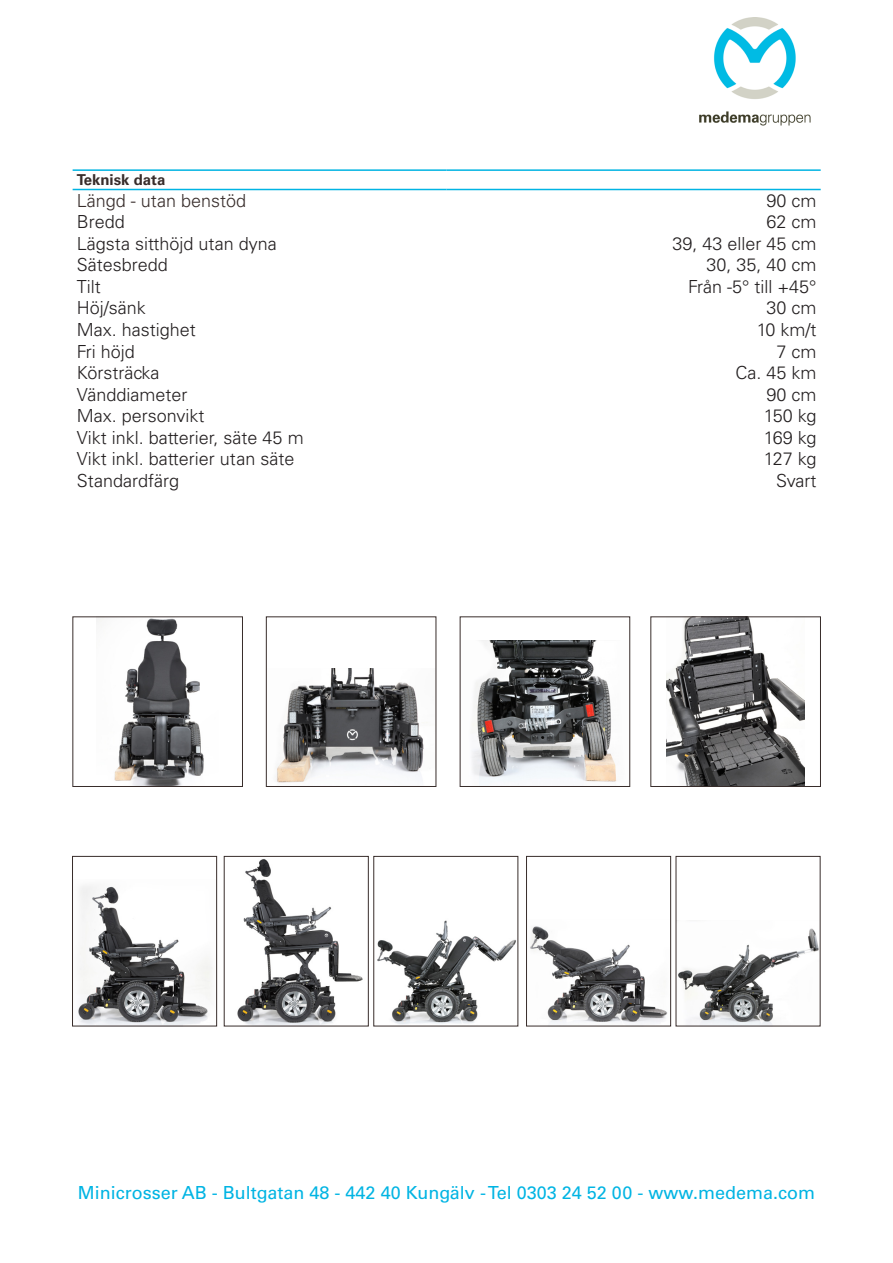
<style>
.page{position:relative;width:893px;height:1263px;background:#fff}
.page>*{position:absolute;margin:0;border:0;box-sizing:border-box;transform-origin:0 0}
.t1{font:300 18px "Univers LT Std";color:#231f20}
.t2{font:18px "Univers LT Std";color:#00b4e3}
.t3{font:300 18px "Univers LT Std";color:#382d2b}
.t4{font:700 15px "Univers LT Std";color:#382d2b}
</style>
<div class="page">
<img style="left:699px;top:18px;width:112px;height:108px">
<img style="left:78px;top:886px;width:135px;height:138px">
<div style="left:72px;top:856px;width:145px;height:170px;border:1px solid #382d2b"></div>
<img style="left:237px;top:859px;width:126px;height:165px">
<div style="left:224px;top:856px;width:145px;height:170px;border:1px solid #382d2b"></div>
<img style="left:377px;top:920px;width:139px;height:104px">
<img style="left:530px;top:926px;width:138px;height:98px">
<div style="left:526px;top:856px;width:145px;height:170px;border:1px solid #382d2b"></div>
<img style="left:678px;top:928px;width:140px;height:96px">
<img style="left:96px;top:619px;width:108px;height:166px">
<div style="left:73px;top:617px;width:170px;height:170px;border:1px solid #382d2b"></div>
<img style="left:276px;top:668px;width:151px;height:115px">
<div style="left:266px;top:617px;width:170px;height:170px;border:1px solid #382d2b"></div>
<img style="left:472px;top:641px;width:145px;height:144px">
<div style="left:460px;top:617px;width:170px;height:170px;border:1px solid #382d2b"></div>
<img style="left:667px;top:619px;width:138px;height:166px">
<div style="left:651px;top:617px;width:170px;height:170px;border:1px solid #382d2b"></div>
<hr style="left:73px;top:169px;width:374px;height:2px;background:#00b4e3">
<hr style="left:447px;top:169px;width:374px;height:2px;background:#00b4e3">
<hr style="left:73px;top:189px;width:374px;height:1px;background:#00b4e3">
<hr style="left:447px;top:189px;width:374px;height:1px;background:#00b4e3">
<p class="t4" style="left:77px;top:171px;width:90px">Teknisk data</p>
<p class="t3" style="left:77px;top:190px;width:171px">Längd - utan benstöd</p>
<p class="t1" style="left:766px;top:190px;width:52px">90 cm</p>
<p class="t1" style="left:77px;top:211px;width:50px">Bredd</p>
<p class="t1" style="left:766px;top:211px;width:52px">62 cm</p>
<p class="t1" style="left:77px;top:233px;width:201px">Lägsta sitthöjd utan dyna</p>
<p class="t1" style="left:672px;top:233px;width:146px">39, 43 eller 45 cm</p>
<p class="t1" style="left:77px;top:254px;width:93px">Sätesbredd</p>
<p class="t1" style="left:706px;top:254px;width:112px">30, 35, 40 cm</p>
<p class="t1" style="left:77px;top:276px;width:25px">Tilt</p>
<p class="t1" style="left:688px;top:276px;width:130px">Från -5° till +45°</p>
<p class="t1" style="left:77px;top:297px;width:71px">Höj/sänk</p>
<p class="t1" style="left:766px;top:297px;width:52px">30 cm</p>
<p class="t1" style="left:77px;top:319px;width:121px">Max. hastighet</p>
<p class="t1" style="left:757px;top:319px;width:61px">10 km/t</p>
<p class="t1" style="left:77px;top:340px;width:60px">Fri höjd</p>
<p class="t1" style="left:776px;top:340px;width:42px">7 cm</p>
<p class="t1" style="left:77px;top:362px;width:84px">Körsträcka</p>
<p class="t1" style="left:735px;top:362px;width:83px">Ca. 45 km</p>
<p class="t1" style="left:77px;top:383px;width:112px">Vänddiameter</p>
<p class="t1" style="left:766px;top:383px;width:52px">90 cm</p>
<p class="t1" style="left:77px;top:405px;width:129px">Max. personvikt</p>
<p class="t1" style="left:764px;top:405px;width:54px">150 kg</p>
<p class="t1" style="left:77px;top:426px;width:228px">Vikt inkl. batterier, säte 45 m</p>
<p class="t1" style="left:764px;top:426px;width:54px">169 kg</p>
<p class="t1" style="left:77px;top:448px;width:219px">Vikt inkl. batterier utan säte</p>
<p class="t1" style="left:764px;top:448px;width:54px">127 kg</p>
<p class="t1" style="left:77px;top:470px;width:104px">Standardfärg</p>
<p class="t1" style="left:776px;top:470px;width:42px">Svart</p>
<p class="t2" style="left:78px;top:1182px;width:739px">Minicrosser AB - Bultgatan 48 - 442 40 Kungälv - Tel 0303 24 52 00 - www.medema.com</p>
</div>
